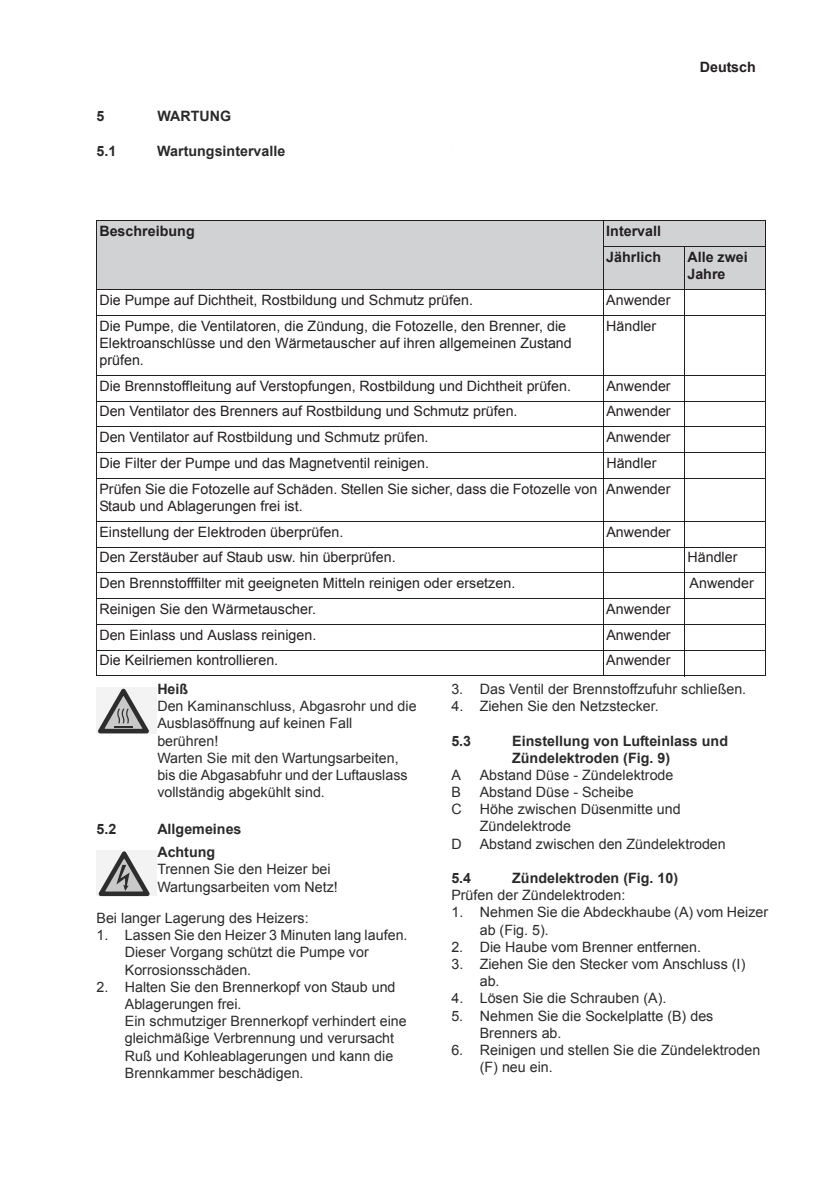
<style>
.page{position:relative;width:839px;height:1191px;background:#fff}
.page>*{position:absolute;margin:0;border:0;box-sizing:border-box;transform-origin:0 0}
.t1{font:14.2px/17.2px "Arial";letter-spacing:.005em;color:#2a2a2a}
.t2{font:14.2px/17.2px "Arial";letter-spacing:.005em;color:#231f20}
.t3{font:700 14.2px/17.2px "Arial";color:#2a2a2a}
.t4{font:700 14.2px/25.8px "Arial";color:#231f20}
.s1{font-style:inherit}
.s2{font-weight:700}
</style>
<div class="page">
<div style="left:96px;top:221px;width:507px;height:68px;background:#d1d2d4"></div>
<div style="left:603px;top:221px;width:163px;height:25px;background:#d1d2d4"></div>
<div style="left:603px;top:246px;width:82px;height:43px;background:#d1d2d4"></div>
<div style="left:685px;top:246px;width:81px;height:43px;background:#d1d2d4"></div>
<hr style="left:96px;top:221px;width:1px;height:454px;background:#231f20">
<hr style="left:603px;top:220px;width:1px;height:456px;background:#231f20">
<hr style="left:684px;top:246px;width:1px;height:430px;background:#231f20">
<hr style="left:765px;top:221px;width:1px;height:454px;background:#231f20">
<hr style="left:96px;top:220px;width:670px;height:1px;background:#231f20">
<hr style="left:603px;top:246px;width:163px;height:1px;background:#231f20">
<hr style="left:96px;top:289px;width:670px;height:1px;background:#231f20">
<hr style="left:96px;top:315px;width:670px;height:1px;background:#231f20">
<hr style="left:96px;top:375px;width:670px;height:1px;background:#231f20">
<hr style="left:96px;top:401px;width:670px;height:1px;background:#231f20">
<hr style="left:96px;top:426px;width:670px;height:1px;background:#231f20">
<hr style="left:96px;top:452px;width:670px;height:1px;background:#231f20">
<hr style="left:96px;top:478px;width:670px;height:1px;background:#231f20">
<hr style="left:96px;top:521px;width:670px;height:1px;background:#231f20">
<hr style="left:96px;top:547px;width:670px;height:1px;background:#231f20">
<hr style="left:96px;top:572px;width:670px;height:1px;background:#231f20">
<hr style="left:96px;top:598px;width:670px;height:1px;background:#231f20">
<hr style="left:96px;top:624px;width:670px;height:1px;background:#231f20">
<hr style="left:96px;top:650px;width:670px;height:1px;background:#231f20">
<hr style="left:96px;top:675px;width:670px;height:1px;background:#231f20">
<div style="left:96px;top:687px;width:61px;height:47px;background:#f3f3f3"></div>
<svg style="left:98px;top:688px;width:51px;height:45px"></svg>
<div style="left:96px;top:850px;width:61px;height:46px;background:#f3f3f3"></div>
<svg style="left:99px;top:851px;width:51px;height:45px"></svg>
<p class="t3" style="left:96px;top:108px;width:9px">5</p>
<p class="t3" style="left:157px;top:108px;width:76px">WARTUNG</p>
<p class="t3" style="left:96px;top:143px;width:21px">5.1</p>
<p class="t3" style="left:157px;top:143px;width:130px">Wartungsintervalle</p>
<p class="t4" style="left:99px;top:219px;width:97px">Beschreibung</p>
<p class="t4" style="left:606px;top:219px;width:56px">Intervall<br>Jährlich</p>
<p class="t4" style="left:700px;top:54px;width:57px">Deutsch</p>
<p class="t4" style="left:687px;top:249px;width:62px;line-height:17.2px">Alle zwei<br>Jahre</p>
<p class="t2" style="left:99px;top:291px;width:375px">Die Pumpe auf Dichtheit, Rostbildung und Schmutz prüfen.</p>
<p class="t2" style="left:606px;top:291px;width:66px">Anwender</p>
<p class="t2" style="left:99px;top:317px;width:474px">Die Pumpe, die Ventilatoren, die Zündung, die Fotozelle, den Brenner, die<br>Elektroanschlüsse und den Wärmetauscher auf ihren allgemeinen Zustand prüfen.</p>
<p class="t2" style="left:606px;top:317px;width:52px">Händler</p>
<p class="t2" style="left:99px;top:377px;width:473px">Die Brennstoffleitung auf Verstopfungen, Rostbildung und Dichtheit prüfen.</p>
<p class="t2" style="left:606px;top:377px;width:66px">Anwender</p>
<p class="t2" style="left:99px;top:403px;width:420px">Den Ventilator des Brenners auf Rostbildung und Schmutz prüfen.</p>
<p class="t2" style="left:606px;top:403px;width:66px">Anwender</p>
<p class="t2" style="left:99px;top:429px;width:331px">Den Ventilator auf Rostbildung und Schmutz prüfen.</p>
<p class="t2" style="left:606px;top:429px;width:66px">Anwender</p>
<p class="t2" style="left:99px;top:454px;width:331px">Die Filter der Pumpe und das Magnetventil reinigen.</p>
<p class="t2" style="left:606px;top:454px;width:52px">Händler</p>
<p class="t2" style="left:99px;top:480px;width:500px">Prüfen Sie die Fotozelle auf Schäden. Stellen Sie sicher, dass die Fotozelle von<br>Staub und Ablagerungen frei ist.</p>
<p class="t2" style="left:606px;top:480px;width:66px">Anwender</p>
<p class="t2" style="left:99px;top:523px;width:245px">Einstellung der Elektroden überprüfen.</p>
<p class="t2" style="left:606px;top:523px;width:66px">Anwender</p>
<p class="t2" style="left:99px;top:549px;width:298px">Den Zerstäuber auf Staub usw. hin überprüfen.</p>
<p class="t2" style="left:687px;top:549px;width:52px">Händler</p>
<p class="t2" style="left:99px;top:574px;width:417px">Den Brennstofffilter mit <span class="s1">geeigneten Mitteln</span> reinigen <span class="s1">oder ersetzen</span>.</p>
<p class="t2" style="left:690px;top:574px;width:66px"><span class="s1">A</span>nwender</p>
<p class="t2" style="left:99px;top:600px;width:218px">Reinigen Sie den Wärmetauscher.</p>
<p class="t2" style="left:606px;top:600px;width:66px">Anwender</p>
<p class="t2" style="left:99px;top:626px;width:218px">Den Einlass und Auslass reinigen.</p>
<p class="t2" style="left:606px;top:626px;width:66px">Anwender</p>
<p class="t2" style="left:99px;top:652px;width:180px">Die Keilriemen kontrollieren.</p>
<p class="t2" style="left:606px;top:652px;width:66px">Anwender</p>
<p class="t1" style="left:157px;top:680px;width:261px"><span class="s2">Heiß<br></span>Den <span class="s1">Kaminanschluss, Abgasrohr</span> und die<br>Ausblasöffnung auf keinen Fall berühren!<br>Warten Sie mit den Wartungsarbeiten, bis die Abgasabfuhr und der Luftauslass vollständig abgekühlt sind.</p>
<p class="t1" style="left:451px;top:680px;width:296px">3. Das Ventil der Brennstoffzufuhr schließen.</p>
<p class="t1" style="left:451px;top:697px;width:209px">4. Ziehen Sie den Netzstecker.</p>
<p class="t3" style="left:451px;top:732px;width:21px">5.3</p>
<p class="t3" style="left:512px;top:732px;width:217px">Einstellung von Lufteinlass und<br>Zündelektroden (Fig. 9)</p>
<p class="t1" style="left:451px;top:766px;width:11px">A</p>
<p class="t1" style="left:480px;top:766px;width:195px">Abstand Düse - Zündelektrode</p>
<p class="t1" style="left:451px;top:783px;width:11px">B</p>
<p class="t1" style="left:480px;top:783px;width:155px">Abstand Düse - Scheibe</p>
<p class="t1" style="left:451px;top:801px;width:12px">C</p>
<p class="t1" style="left:480px;top:801px;width:202px">Höhe zwischen Düsenmitte und<br>Zündelektrode</p>
<p class="t1" style="left:451px;top:835px;width:12px">D</p>
<p class="t1" style="left:480px;top:835px;width:248px">Abstand zwischen den Zündelektroden</p>
<p class="t3" style="left:451px;top:870px;width:21px">5.4</p>
<p class="t3" style="left:512px;top:870px;width:167px">Zündelektroden (Fig. 10)</p>
<p class="t1" style="left:451px;top:886px;width:175px">Prüfen der Zündelektroden:</p>
<p class="t1" style="left:480px;top:904px;width:290px;text-indent:-28px">1. Nehmen Sie die <span class="s1">Abdeckhaube</span> (A) vom Heizer ab (Fig. 5).</p>
<p class="t1" style="left:451px;top:938px;width:251px">2. Die Haube vom Brenner entfernen.</p>
<p class="t1" style="left:480px;top:955px;width:267px;text-indent:-28px">3. Ziehen Sie den Stecker vom Anschluss (I) ab.</p>
<p class="t1" style="left:451px;top:989px;width:217px">4. Lösen Sie die Schrauben (A).</p>
<p class="t1" style="left:480px;top:1007px;width:235px;text-indent:-28px">5. Nehmen Sie die Sockelplatte (B) des<br>Brenners ab.</p>
<p class="t1" style="left:480px;top:1041px;width:282px;text-indent:-28px">6. Reinigen und stellen Sie die Zündelektroden (F) neu ein.</p>
<p class="t3" style="left:96px;top:821px;width:21px">5.2</p>
<p class="t3" style="left:157px;top:821px;width:86px">Allgemeines</p>
<p class="t3" style="left:157px;top:844px;width:59px">Achtung</p>
<p class="t1" style="left:157px;top:861px;width:182px">Trennen Sie den Heizer bei<br>Wartungsarbeiten vom Netz!</p>
<p class="t1" style="left:96px;top:909px;width:214px">Bei langer Lagerung des Heizers:</p>
<p class="t1" style="left:125px;top:926px;width:284px;text-indent:-28px">1. Lassen Sie den Heizer 3 Minuten lang laufen.<br>Dieser Vorgang schützt die Pumpe vor<br>Korrosionsschäden.</p>
<p class="t1" style="left:125px;top:978px;width:283px;text-indent:-28px">2. Halten Sie den Brennerkopf von Staub und Ablagerungen frei.<br>Ein schmutziger Brennerkopf verhindert eine gleichmäßige Verbrennung und verursacht Ruß und Kohleablagerungen und kann die Brennkammer beschädigen.</p>
</div>
